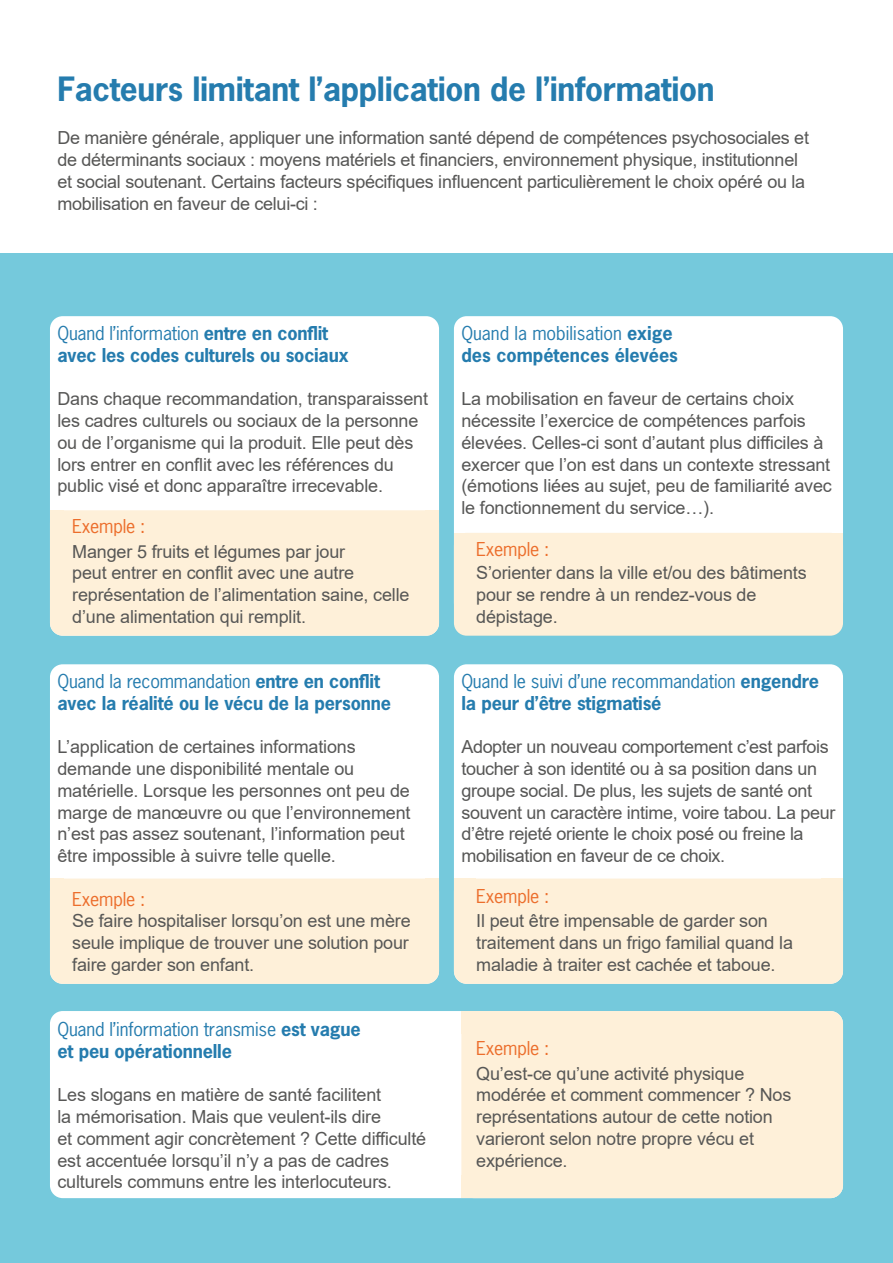
<style>
.page{position:relative;width:893px;height:1263px;background:#fff}
.page>*{position:absolute;margin:0;border:0;box-sizing:border-box;transform-origin:0 0}
.t1{font:700 31.5px "News Gothic Std";letter-spacing:-.01em;color:#257cae}
.t2{font:18px/21.8px "Arial";letter-spacing:-.01em;color:#575756}
.t3{font:700 18px/21.8px "News Gothic Std";letter-spacing:-.01em;color:#257cae}
.t4{font:18px/21.8px "News Gothic Std";letter-spacing:-.01em;color:#257cae}
.t5{font:18px "News Gothic Std";letter-spacing:-.01em;color:#ec6e2c}
.s1{font-weight:400}
.s2{font-weight:700}
</style>
<div class="page">
<div style="left:0;top:253px;width:893px;height:1010px;background:#75c9dc"></div>
<div style="left:50px;top:316px;width:389px;height:320px;background:#fff;border-radius:13px"></div>
<div style="left:50px;top:664px;width:389px;height:320px;background:#fff;border-radius:13px"></div>
<div style="left:50px;top:1011px;width:793px;height:187px;background:#fff;border-radius:13px"></div>
<div style="left:454px;top:664px;width:389px;height:320px;background:#fff;border-radius:13px"></div>
<div style="left:454px;top:316px;width:389px;height:299px;background:#fff;border-radius:13px"></div>
<div style="left:50px;top:510px;width:389px;height:126px;background:#fef0d9;border-radius:13px"></div>
<div style="left:454px;top:533px;width:389px;height:103px;background:#fef0d9;border-radius:13px"></div>
<div style="left:454px;top:878px;width:389px;height:106px;background:#fef0d9;border-radius:13px"></div>
<div style="left:461px;top:1011px;width:382px;height:187px;background:#fef0d9;border-radius:13px"></div>
<div style="left:50px;top:878px;width:389px;height:106px;background:#fef0d9;border-radius:13px"></div>
<div style="left:50px;top:510px;width:13px;height:23px;background:#fef0d9"></div>
<div style="left:50px;top:878px;width:13px;height:23px;background:#fef0d9"></div>
<div style="left:454px;top:533px;width:21px;height:22px;background:#fef0d9"></div>
<div style="left:454px;top:878px;width:21px;height:23px;background:#fef0d9"></div>
<div style="left:461px;top:1011px;width:21px;height:22px;background:#fef0d9"></div>
<div style="left:461px;top:1175px;width:21px;height:23px;background:#fef0d9"></div>
<div style="left:426px;top:510px;width:13px;height:23px;background:#fef0d9"></div>
<div style="left:426px;top:878px;width:13px;height:23px;background:#fef0d9"></div>
<div style="left:822px;top:533px;width:21px;height:22px;background:#fef0d9"></div>
<div style="left:822px;top:878px;width:21px;height:23px;background:#fef0d9"></div>
<h1 class="t1" style="left:57px;top:68px;width:659px">Facteurs limitant l’application de l’information</h1>
<p class="t2" style="left:57px;top:127px;width:753px">De manière générale, appliquer une information santé dépend de compétences psychosociales et de déterminants sociaux : moyens matériels et financiers, environnement physique, institutionnel et social soutenant. Certains facteurs spécifiques influencent particulièrement le choix opéré ou la mobilisation en faveur de celui-ci :</p>
<p class="t3" style="left:57px;top:322px;width:293px"><span class="s1">Quand l’information</span> entre en conflit avec les codes culturels ou sociaux</p>
<p class="t2" style="left:57px;top:388px;width:372px">Dans chaque recommandation, transparaissent les cadres culturels ou sociaux de la personne ou de l’organisme qui la produit. Elle peut dès lors entrer en conflit avec les références du public visé et donc apparaître irrecevable.</p>
<p class="t5" style="left:72px;top:514px;width:75px">Exemple :</p>
<p class="t2" style="left:72px;top:540px;width:339px">Manger 5 fruits et légumes par jour<br>peut entrer en conflit avec une autre représentation de l’alimentation saine, celle d’une alimentation qui remplit.</p>
<p class="t3" style="left:57px;top:670px;width:335px"><span class="s1">Quand la recommandation</span> entre en conflit avec la réalité ou le vécu de la personne</p>
<p class="t2" style="left:57px;top:736px;width:355px">L’application de certaines informations demande une disponibilité mentale ou matérielle. Lorsque les personnes ont peu de marge de manœuvre ou que l’environnement n’est pas assez soutenant, l’information peut être impossible à suivre telle quelle.</p>
<p class="t3" style="left:461px;top:322px;width:218px"><span class="s1">Quand la mobilisation</span> exige des compétences élevées</p>
<p class="t2" style="left:461px;top:388px;width:372px">La mobilisation en faveur de certains choix nécessite l’exercice de compétences parfois élevées. Celles-ci sont d’autant plus difficiles à exercer que l’on est dans un contexte stressant (émotions liées au sujet, peu de familiarité avec le fonctionnement du service…).</p>
<p class="t5" style="left:476px;top:538px;width:75px">Exemple :</p>
<p class="t2" style="left:476px;top:562px;width:332px">S’orienter dans la ville et/ou des bâtiments pour se rendre à un rendez-vous de dépistage.</p>
<p class="t4" style="left:461px;top:670px;width:359px">Quand le suivi d’une recommandation <span class="s2">engendre la peur d’être stigmatisé</span></p>
<p class="t2" style="left:461px;top:736px;width:375px">Adopter un nouveau comportement c’est parfois toucher à son identité ou à sa position dans un groupe social. De plus, les sujets de santé ont souvent un caractère intime, voire tabou. La peur d’être rejeté oriente le choix posé ou freine la mobilisation en faveur de ce choix.</p>
<p class="t5" style="left:72px;top:887px;width:75px">Exemple :</p>
<p class="t5" style="left:476px;top:884px;width:75px">Exemple :</p>
<p class="t2" style="left:72px;top:910px;width:340px;text-align:justify">Se faire hospitaliser lorsqu’on est une mère seule implique de trouver une solution pour faire garder son enfant.</p>
<p class="t4" style="left:57px;top:1018px;width:305px">Quand l’information transmise <span class="s2">est vague et peu opérationnelle</span></p>
<p class="t2" style="left:57px;top:1084px;width:370px">Les slogans en matière de santé facilitent<br>la mémorisation. Mais que veulent-ils dire<br>et comment agir concrètement ? Cette difficulté est accentuée lorsqu’il n’y a pas de cadres culturels communs entre les interlocuteurs.</p>
<p class="t2" style="left:476px;top:910px;width:318px">Il peut être impensable de garder son traitement dans un frigo familial quand la maladie à traiter est cachée et taboue.</p>
<p class="t5" style="left:476px;top:1036px;width:75px">Exemple :</p>
<p class="t2" style="left:476px;top:1062px;width:317px">Qu’est-ce qu’une activité physique modérée et comment commencer ? Nos représentations autour de cette notion varieront selon notre propre vécu et expérience.</p>
</div>
